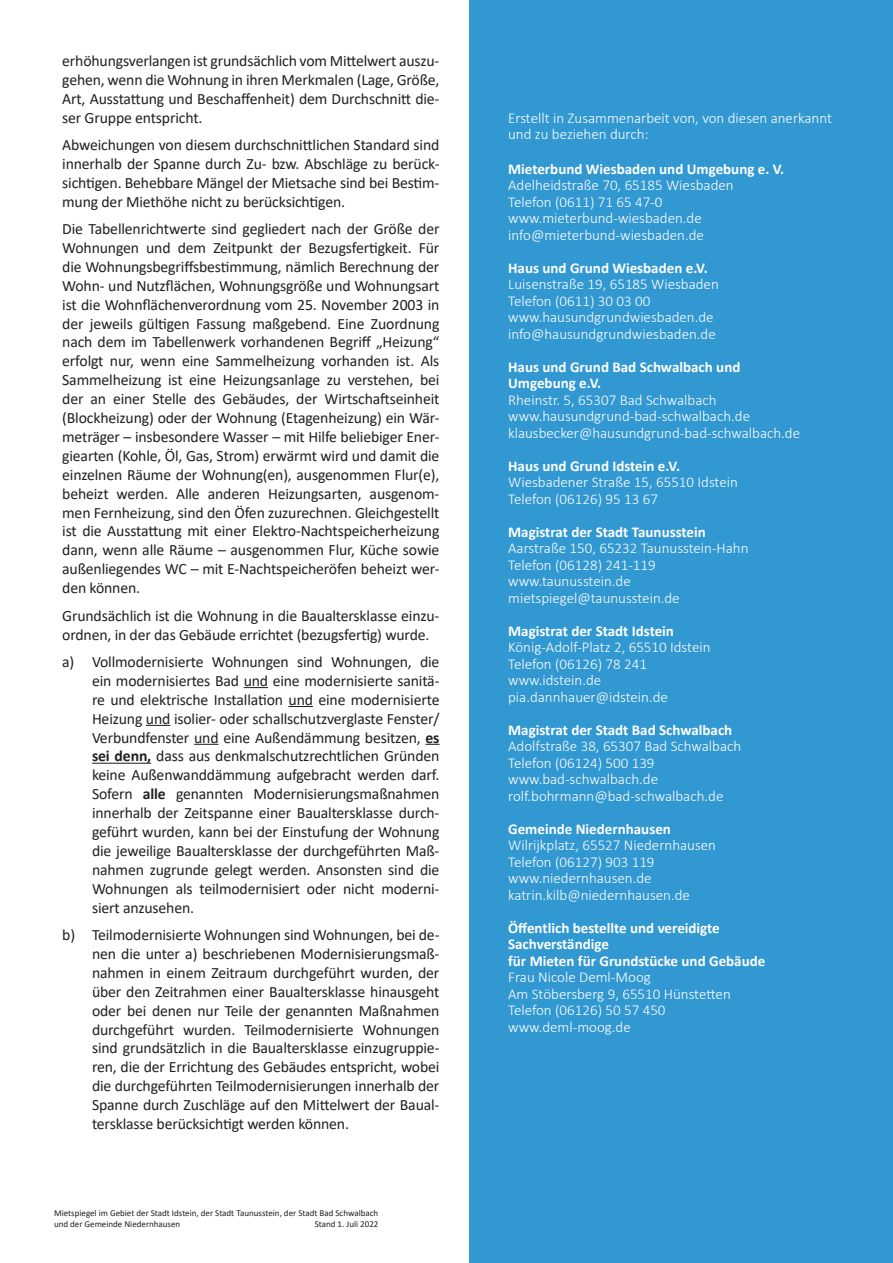
<style>
.page{position:relative;width:893px;height:1263px;background:#fff}
.page>*{position:absolute;margin:0;border:0;box-sizing:border-box;transform-origin:0 0}
.t1{font:15.75px/18.9px "Calibri";letter-spacing:-.01em;color:#231f20;text-align:justify}
.t2{font:300 15px/16.5px "Calibri";color:#fff}
.t3{font:700 15px/16.5px "Calibri";color:#fff}
.t4{font:9px/10.8px "Calibri";color:#231f20}
.s1{font-weight:700}
</style>
<div class="page">
<div style="left:470px;top:0;width:423px;height:1263px;background:#3298d2"></div>
<svg style="left:244px;top:687px;width:24px;height:1px"></svg>
<svg style="left:289px;top:706px;width:24px;height:1px"></svg>
<svg style="left:146px;top:725px;width:24px;height:1px"></svg>
<svg style="left:194px;top:744px;width:25px;height:1px"></svg>
<svg style="left:425px;top:744px;width:15px;height:1px"></svg>
<hr style="left:92px;top:763px;width:59px;height:1px;background:#231f20">
<p class="t1" style="left:62px;top:51px;width:379px">erhöhungsverlangen ist grundsächlich vom Mittelwert auszu&shy;gehen, wenn die Wohnung in ihren Merkmalen (Lage, Größe, Art, Ausstattung und Beschaffenheit) dem Durchschnitt die&shy;ser Gruppe entspricht.</p>
<p class="t1" style="left:62px;top:135px;width:379px">Abweichungen von diesem durchschnittlichen Standard sind innerhalb der Spanne durch Zu- bzw. Abschläge zu berück&shy;sichtigen. Behebbare Mängel der Mietsache sind bei Bestim&shy;mung der Miethöhe nicht zu berücksichtigen.</p>
<p class="t1" style="left:62px;top:219px;width:379px">Die Tabellenrichtwerte sind gegliedert nach der Größe der Wohnungen und dem Zeitpunkt der Bezugsfertigkeit. Für die Wohnungsbegriffsbestimmung, nämlich Berechnung der Wohn- und Nutzflächen, Wohnungsgröße und Wohnungsart ist die Wohnflächenverordnung vom 25. November 2003 in der jeweils gültigen Fassung maßgebend. Eine Zuordnung nach dem im Tabellenwerk vorhandenen Begriff „Heizung“ erfolgt nur, wenn eine Sammelheizung vorhanden ist. Als Sammelheizung ist eine Heizungsanlage zu verstehen, bei der an einer Stelle des Gebäudes, der Wirtschaftseinheit (Blockheizung) oder der Wohnung (Etagenheizung) ein Wär&shy;meträger – insbesondere Wasser – mit Hilfe beliebiger Ener&shy;giearten (Kohle, Öl, Gas, Strom) erwärmt wird und damit die einzelnen Räume der Wohnung(en), ausgenommen Flur(e), beheizt werden. Alle anderen Heizungsarten, ausgenom&shy;men Fernheizung, sind den Öfen zuzurechnen. Gleichgestellt ist die Ausstattung mit einer Elektro-Nachtspeicherheizung dann, wenn alle Räume – ausgenommen Flur, Küche sowie außenliegendes WC – mit E-Nachtspeicheröfen beheizt wer&shy;den können.</p>
<p class="t1" style="left:62px;top:605px;width:379px">Grundsächlich ist die Wohnung in die Baualtersklasse einzu&shy;ordnen, in der das Gebäude errichtet (bezugsfertig) wurde.</p>
<p class="t1" style="left:92px;top:652px;width:349px;text-indent:-30px">a) Vollmodernisierte Wohnungen sind Wohnungen, die ein modernisiertes Bad und eine modernisierte sanitä&shy;re und elektrische Installation und eine modernisierte Heizung und isolier- oder schallschutzverglaste Fenster/ Verbundfenster und eine Außendämmung besitzen, <span class="s1">es sei denn,</span> dass aus denkmalschutzrechtlichen Gründen keine Außenwanddämmung aufgebracht werden darf.<br>Sofern <span class="s1">alle</span> genannten Modernisierungsmaßnahmen innerhalb der Zeitspanne einer Baualtersklasse durch&shy;geführt wurden, kann bei der Einstufung der Wohnung die jeweilige Baualtersklasse der durchgeführten Maß&shy;nahmen zugrunde gelegt werden. Ansonsten sind die Wohnungen als teilmodernisiert oder nicht moderni&shy;siert anzusehen.</p>
<p class="t1" style="left:92px;top:925px;width:349px;text-indent:-30px">b) Teilmodernisierte Wohnungen sind Wohnungen, bei de&shy;nen die unter a) beschriebenen Modernisierungsmaß&shy;nahmen in einem Zeitraum durchgeführt wurden, der über den Zeitrahmen einer Baualtersklasse hinausgeht oder bei denen nur Teile der genannten Maßnahmen durchgeführt wurden. Teilmodernisierte Wohnungen sind grundsätzlich in die Baualtersklasse einzugruppie&shy;ren, die der Errichtung des Gebäudes entspricht, wobei die durchgeführten Teilmodernisierungen innerhalb der Spanne durch Zuschläge auf den Mittelwert der Baual&shy;tersklasse berücksichtigt werden können.</p>
<p class="t4" style="left:54px;top:1207px;width:326px">Mietspiegel im Gebiet der Stadt Idstein, der Stadt Taunusstein, der Stadt Bad Schwalbach und der Gemeinde Niedernhausen</p>
<p class="t4" style="left:315px;top:1218px;width:65px">Stand 1. Juli 2022</p>
<p class="t2" style="left:508px;top:109px;width:325px">Erstellt in Zusammenarbeit von, von diesen anerkannt und zu beziehen durch:</p>
<p class="t3" style="left:508px;top:160px;width:278px">Mieterbund Wiesbaden und Umgebung e. V.</p>
<p class="t2" style="left:508px;top:177px;width:227px">Adelheidstraße 70, 65185 Wiesbaden<br>Telefon (0611) 71 65 47-0 www.mieterbund-wiesbaden.de info@mieterbund-wiesbaden.de</p>
<p class="t3" style="left:508px;top:259px;width:201px">Haus und Grund Wiesbaden e.V.</p>
<p class="t2" style="left:508px;top:276px;width:212px">Luisenstraße 19, 65185 Wiesbaden<br>Telefon (0611) 30 03 00 www.hausundgrundwiesbaden.de info@hausundgrundwiesbaden.de</p>
<p class="t3" style="left:508px;top:358px;width:234px">Haus und Grund Bad Schwalbach und<br>Umgebung e.V.</p>
<p class="t2" style="left:508px;top:391px;width:293px">Rheinstr. 5, 65307 Bad Schwalbach www.hausundgrund-bad-schwalbach.de klausbecker@hausundgrund-bad-schwalbach.de</p>
<p class="t3" style="left:508px;top:457px;width:173px">Haus und Grund Idstein e.V.</p>
<p class="t2" style="left:508px;top:474px;width:231px">Wiesbadener Straße 15, 65510 Idstein<br>Telefon (06126) 95 13 67</p>
<p class="t3" style="left:508px;top:523px;width:199px">Magistrat der Stadt Taunusstein</p>
<p class="t2" style="left:508px;top:540px;width:242px">Aarstraße 150, 65232 Taunusstein-Hahn<br>Telefon (06128) 241-119 www.taunusstein.de mietspiegel@taunusstein.de</p>
<p class="t3" style="left:508px;top:622px;width:167px">Magistrat der Stadt Idstein</p>
<p class="t2" style="left:508px;top:639px;width:204px">König-Adolf-Platz 2, 65510 Idstein<br>Telefon (06126) 78 241 www.idstein.de pia.dannhauer@idstein.de</p>
<p class="t3" style="left:508px;top:721px;width:226px">Magistrat der Stadt Bad Schwalbach</p>
<p class="t2" style="left:508px;top:738px;width:235px">Adolfstraße 38, 65307 Bad Schwalbach<br>Telefon (06124) 500 139 www.bad-schwalbach.de rolf.bohrmann@bad-schwalbach.de</p>
<p class="t3" style="left:508px;top:820px;width:164px">Gemeinde Niedernhausen</p>
<p class="t2" style="left:508px;top:837px;width:209px">Wilrijkplatz, 65527 Niedernhausen<br>Telefon (06127) 903 119 www.niedernhausen.de katrin.kilb@niedernhausen.de</p>
<p class="t3" style="left:508px;top:919px;width:259px">Öffentlich bestellte und vereidigte<br>Sachverständige<br>für Mieten für Grundstücke und Gebäude</p>
<p class="t2" style="left:508px;top:969px;width:224px">Frau Nicole Deml-Moog<br>Am Stöbersberg 9, 65510 Hünstetten<br>Telefon (06126) 50 57 450 www.deml-moog.de</p>
</div>
